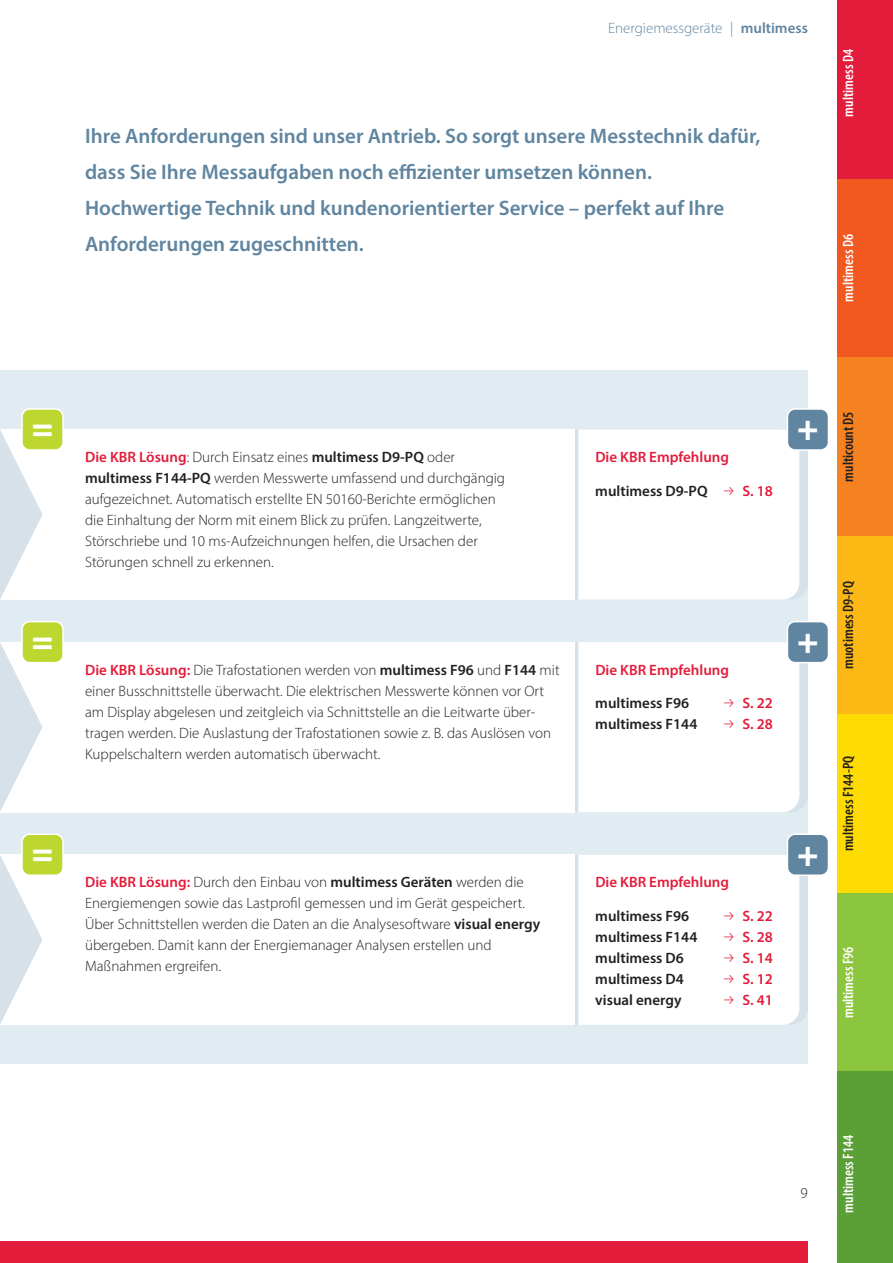
<style>
.page{position:relative;width:893px;height:1263px;background:#fff}
.page>*{position:absolute;margin:0;border:0;box-sizing:border-box;transform-origin:0 0}
.Headline{font:900 36px "Myriad Pro";color:#fff}
.Intro{font:600 21px/36px "Myriad Pro";color:#6085a0}
.Headline-2{font:300 15px/21px "Myriad Pro";color:#231f20}
.Headline-3{font:600 15px "Myriad Pro";color:#231f20}
.Headline-4{font:600 15px "Myriad Pro";color:#e41c3b}
.t1{font:600 condensed 15px "Myriad Pro";color:#fff}
.t2{font:600 condensed 15px "Myriad Pro";color:#231f20}
.Rubrizierung{font:300 15px "Myriad Pro";color:#6085a0}
.Copy{font:300 15px "Myriad Pro";color:#231f20}
.s1{font-weight:600}
.s2{font-weight:600;color:#e41c3b}
</style>
<div class="page">
<div style="left:0;top:370px;width:808px;height:693px;background:#e1ecf2"></div>
<div style="left:0;top:642px;width:574px;height:170px;background:#fff"></div>
<div style="left:0;top:429px;width:574px;height:171px;background:#fff"></div>
<div style="left:0;top:855px;width:574px;height:170px;background:#fff"></div>
<div style="left:787px;top:409px;width:41px;height:41px;background:#6085a0;border-radius:8px"></div>
<div style="left:787px;top:408px;width:42px;height:43px;border:2px solid #fff;border-radius:8px"></div>
<div style="left:787px;top:622px;width:41px;height:41px;background:#6085a0;border-radius:8px"></div>
<div style="left:787px;top:621px;width:42px;height:42px;border:2px solid #fff;border-radius:8px"></div>
<div style="left:787px;top:834px;width:41px;height:41px;background:#6085a0;border-radius:8px"></div>
<div style="left:787px;top:833px;width:42px;height:43px;border:2px solid #fff;border-radius:8px"></div>
<div style="left:0;top:1242px;width:808px;height:21px;background:#e41c3b"></div>
<svg style="left:0;top:643px;width:43px;height:169px"></svg>
<svg style="left:0;top:430px;width:43px;height:169px"></svg>
<svg style="left:0;top:855px;width:43px;height:169px"></svg>
<div style="left:22px;top:409px;width:41px;height:41px;background:#bed630;border-radius:8px"></div>
<div style="left:21px;top:408px;width:43px;height:43px;border:2px solid #fff;border-radius:8px"></div>
<div style="left:22px;top:622px;width:41px;height:41px;background:#bed630;border-radius:8px"></div>
<div style="left:21px;top:621px;width:43px;height:42px;border:2px solid #fff;border-radius:8px"></div>
<div style="left:22px;top:834px;width:41px;height:41px;background:#bed630;border-radius:8px"></div>
<div style="left:21px;top:833px;width:43px;height:43px;border:2px solid #fff;border-radius:8px"></div>
<div style="left:838px;top:536px;width:55px;height:178px;background:#fcb814"></div>
<div style="left:838px;top:714px;width:55px;height:179px;background:#ffdc01"></div>
<div style="left:838px;top:357px;width:55px;height:179px;background:#f58220"></div>
<div style="left:838px;top:179px;width:55px;height:178px;background:#f15921"></div>
<div style="left:838px;top:0;width:55px;height:179px;background:#e41c3b"></div>
<div style="left:838px;top:893px;width:55px;height:178px;background:#8bc63e"></div>
<div style="left:838px;top:1071px;width:55px;height:192px;background:#5b9f37"></div>
<div style="left:578px;top:429px;width:221px;height:171px;background:#fff"></div>
<div style="left:578px;top:642px;width:221px;height:170px;background:#fff"></div>
<div style="left:578px;top:855px;width:221px;height:170px;background:#fff"></div>
<p class="Rubrizierung" style="left:608px;top:18px;width:201px">Energiemessgeräte | <span class="s1">multimess</span></p>
<p class="Intro" style="left:85px;top:118px;width:677px">Ihre Anforderungen sind unser Antrieb. So sorgt unsere Messtechnik dafür, dass Sie Ihre Messaufgaben noch effizienter umsetzen können.<br>Hochwertige Technik und kundenorientierter Service – perfekt auf Ihre Anforderungen zugeschnitten.</p>
<p class="t1" style="left:839px;top:117px;width:69px;rotate:-90deg">multimess D4</p>
<p class="t1" style="left:839px;top:301px;width:69px;rotate:-90deg">multimess D6</p>
<p class="Headline" style="left:32px;top:404px;width:23px">=</p>
<p class="Headline-2" style="left:85px;top:446px;width:422px"><span class="s2">Die KBR Lösung</span>: Durch Einsatz eines <span class="s1">multimess D9-PQ</span> oder <span class="s1">multimess F144-PQ</span> werden Messwerte umfassend und durchgängig aufgezeichnet. Automatisch erstellte EN 50160-Berichte ermöglichen die Einhaltung der Norm mit einem Blick zu prüfen. Langzeitwerte, Störschriebe und 10 ms-Aufzeichnungen helfen, die Ursachen der Störungen schnell zu erkennen.</p>
<p class="Headline-4" style="left:595px;top:447px;width:135px">Die KBR Empfehlung</p>
<p class="Headline-3" style="left:595px;top:481px;width:114px">multimess D9-PQ</p>
<p class="Headline-4" style="left:742px;top:481px;width:32px">S. 18</p>
<p class="Headline" style="left:797px;top:404px;width:23px">+</p>
<p class="t2" style="left:839px;top:482px;width:72px;rotate:-90deg">multicount D5</p>
<p class="Headline" style="left:32px;top:616px;width:23px">=</p>
<p class="Headline" style="left:32px;top:829px;width:23px">=</p>
<p class="Headline-2" style="left:85px;top:659px;width:476px"><span class="s2">Die KBR Lösung:</span> Die Trafostationen werden von <span class="s1">multimess F96</span> und <span class="s1">F144</span> mit einer Busschnittstelle überwacht. Die elektrischen Messwerte können vor Ort am Display abgelesen und zeitgleich via Schnittstelle an die Leitwarte über&shy;tragen werden. Die Auslastung der Trafostationen sowie z. B. das Auslösen von Kuppelschaltern werden automatisch überwacht.</p>
<p class="Headline-4" style="left:595px;top:660px;width:135px">Die KBR Empfehlung</p>
<p class="Headline-3" style="left:595px;top:694px;width:96px">multimess F96</p>
<p class="Headline-4" style="left:742px;top:694px;width:32px">S. 22</p>
<p class="Headline-3" style="left:595px;top:715px;width:104px">multimess F144</p>
<p class="Headline-4" style="left:742px;top:715px;width:32px">S. 28</p>
<p class="Headline" style="left:797px;top:616px;width:23px">+</p>
<p class="t2" style="left:839px;top:669px;width:89px;rotate:-90deg">muotimess D9-PQ</p>
<p class="Headline" style="left:797px;top:829px;width:23px">+</p>
<p class="t2" style="left:839px;top:851px;width:97px;rotate:-90deg">multimess F144-PQ</p>
<p class="Headline-2" style="left:85px;top:872px;width:457px"><span class="s2">Die KBR Lösung:</span> Durch den Einbau von <span class="s1">multimess Geräten</span> werden die Energiemengen sowie das Lastprofil gemessen und im Gerät gespeichert.<br>Über Schnittstellen werden die Daten an die Analysesoftware <span class="s1">visual energy </span>übergeben. Damit kann der Energiemanager Analysen erstellen und Maßnahmen ergreifen.</p>
<p class="Headline-4" style="left:595px;top:873px;width:135px">Die KBR Empfehlung</p>
<p class="Headline-3" style="left:595px;top:906px;width:96px">multimess F96</p>
<p class="Headline-4" style="left:742px;top:906px;width:32px">S. 22</p>
<p class="Headline-3" style="left:595px;top:927px;width:104px">multimess F144</p>
<p class="Headline-4" style="left:742px;top:927px;width:32px">S. 28</p>
<p class="Headline-3" style="left:595px;top:948px;width:90px">multimess D6</p>
<p class="Headline-4" style="left:742px;top:948px;width:32px">S. 14</p>
<p class="Headline-3" style="left:595px;top:969px;width:90px">multimess D4</p>
<p class="Headline-4" style="left:742px;top:969px;width:32px">S. 12</p>
<p class="Headline-3" style="left:595px;top:990px;width:88px">visual energy</p>
<p class="Headline-4" style="left:742px;top:990px;width:32px">S. 41</p>
<p class="t1" style="left:839px;top:1018px;width:73px;rotate:-90deg">multimess F96</p>
<p class="Copy" style="left:801px;top:1184px;width:9px">9</p>
<p class="t1" style="left:839px;top:1213px;width:79px;rotate:-90deg">multimess F144</p>
</div>
